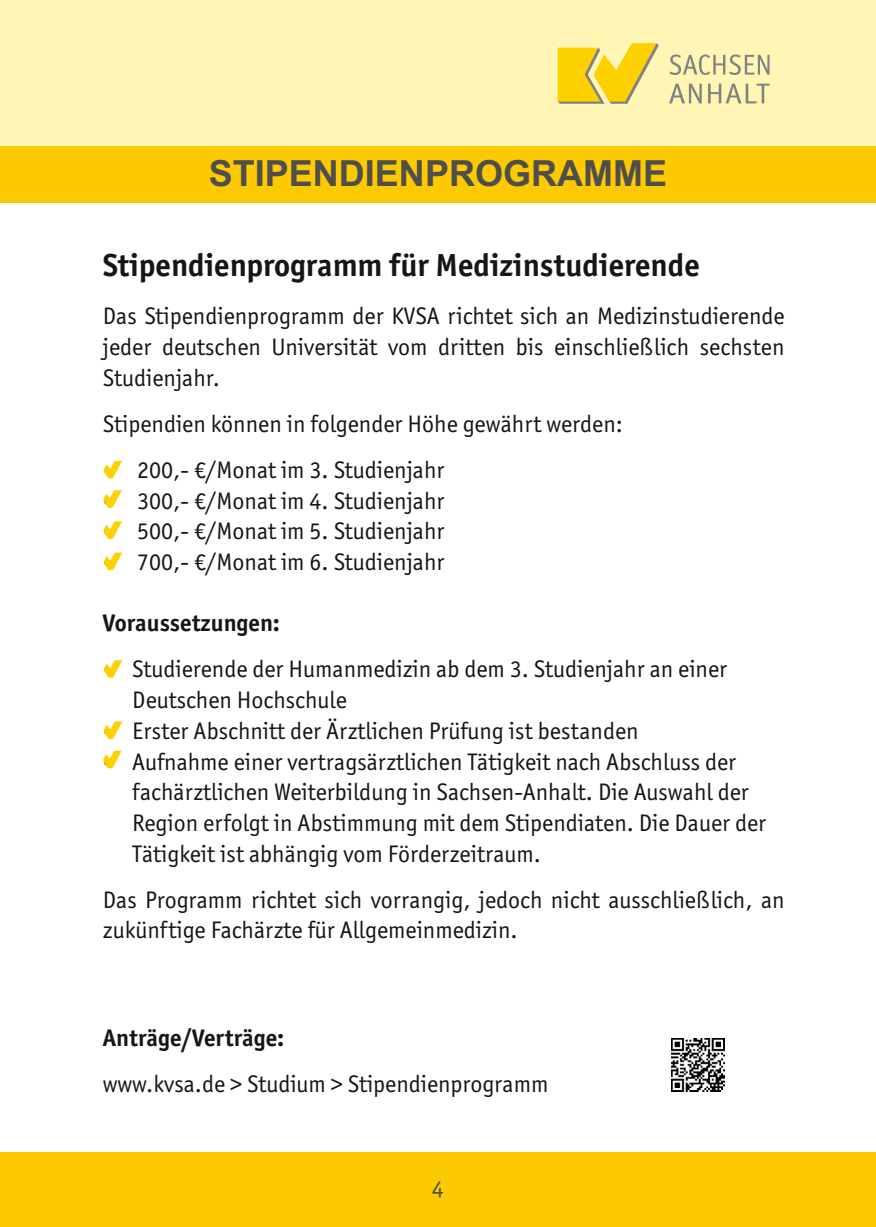
<style>
.page{position:relative;width:876px;height:1227px;background:#fff}
.page>*{position:absolute;margin:0;border:0;box-sizing:border-box;transform-origin:0 0}
.t1{font:700 36px "Arial";color:#4e4e4d}
.t2{font:32px "Officina Sans ITCTT Bold";color:#151616}
.t3{font:24px/30.6px "Officina Sans ITCTT Book";color:#151616}
.t4{font:24px "Officina Sans ITCTT Bold";color:#151616}
.t5{font:24px "Officina Sans ITCTT Book";color:#4e4e4d}
</style>
<div class="page">
<div style="left:0;top:0;width:875px;height:147px;background:#fff5b4"></div>
<svg style="left:669px;top:84px;width:32px;height:19px"></svg>
<svg style="left:708px;top:84px;width:61px;height:19px"></svg>
<svg style="left:669px;top:54px;width:100px;height:21px"></svg>
<svg style="left:557px;top:43px;width:101px;height:61px"></svg>
<div style="left:0;top:146px;width:875px;height:57px;background:#fdc900"></div>
<div style="left:0;top:1152px;width:875px;height:75px;background:#fdc900"></div>
<img style="left:671px;top:1038px;width:53px;height:53px">
<svg style="left:103px;top:461px;width:19px;height:17px"></svg>
<svg style="left:103px;top:490px;width:19px;height:18px"></svg>
<svg style="left:103px;top:521px;width:19px;height:18px"></svg>
<svg style="left:103px;top:552px;width:19px;height:18px"></svg>
<svg style="left:103px;top:660px;width:19px;height:17px"></svg>
<svg style="left:103px;top:721px;width:19px;height:18px"></svg>
<svg style="left:103px;top:750px;width:19px;height:18px"></svg>
<h1 class="t1" style="left:209px;top:160px;width:460px">STIPENDIENPROGRAMME</h1>
<h2 class="t2" style="left:103px;top:252px;width:598px">Stipendienprogramm für Medizinstudierende</h2>
<p class="t3" style="left:103px;top:303px;width:682px;text-align:justify">Das Stipendienprogramm der KVSA richtet sich an Medizinstudierende jeder deutschen Universität vom dritten bis einschließlich sechsten Studienjahr.</p>
<p class="t3" style="left:137px;top:402px;width:487px;line-height:46px;text-indent:-34px">Stipendien können in folgender Höhe gewährt werden:<br>200,- €/Monat im 3. Studienjahr</p>
<p class="t3" style="left:137px;top:487px;width:308px;text-align:justify">300,- €/Monat im 4. Studienjahr 500,- €/Monat im 5. Studienjahr 700,- €/Monat im 6. Studienjahr</p>
<p class="t4" style="left:103px;top:613px;width:178px">Voraussetzungen:</p>
<p class="t3" style="left:132px;top:656px;width:635px">Studierende der Humanmedizin ab dem 3. Studienjahr an einer Deutschen Hochschule<br>Erster Abschnitt der Ärztlichen Prüfung ist bestanden<br>Aufnahme einer vertragsärztlichen Tätigkeit nach Abschluss der fachärztlichen Weiterbildung in Sachsen-Anhalt. Die Auswahl der Region erfolgt in Abstimmung mit dem Stipendiaten. Die Dauer der Tätigkeit ist abhängig vom Förderzeitraum.</p>
<p class="t3" style="left:103px;top:886px;width:682px">Das Programm richtet sich vorrangig, jedoch nicht ausschließlich, an zukünftige Fachärzte für Allgemeinmedizin.</p>
<p class="t4" style="left:103px;top:1027px;width:183px">Anträge/Verträge:</p>
<p class="t3" style="left:103px;top:1070px;width:447px">www.kvsa.de &gt; Studium &gt; Stipendienprogramm</p>
<p class="t5" style="left:432px;top:1179px;width:13px">4</p>
</div>
